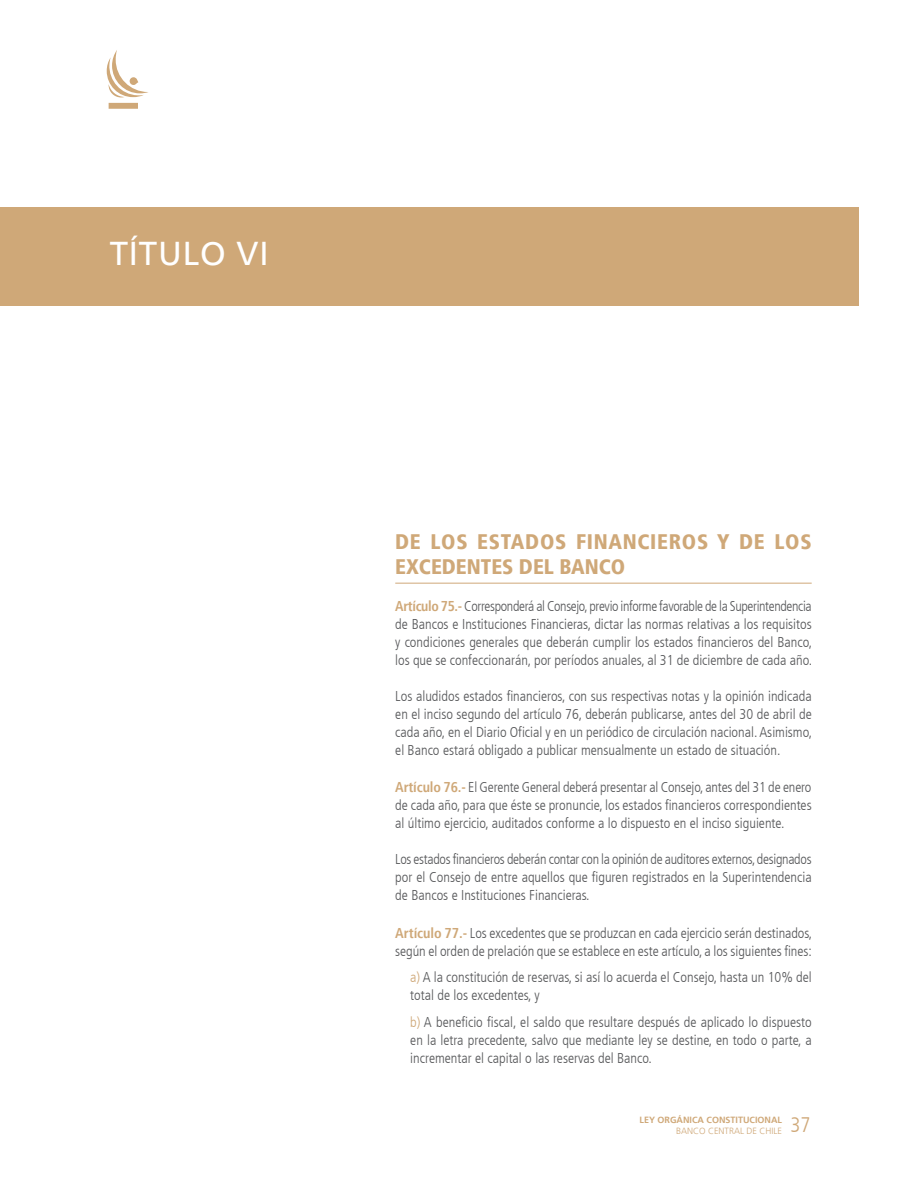
<style>
.page{position:relative;width:918px;height:1188px;background:#fff}
.page>*{position:absolute;margin:0;border:0;box-sizing:border-box;transform-origin:0 0}
._03_Texto_general{font:33px "Frutiger LT";letter-spacing:.025em;color:#fff}
._00_título_gris_con{font:900 condensed 21px/25.2px "Frutiger LT";letter-spacing:.035em;color:#cfa878}
.t1{font:300 condensed 21px "Frutiger LT";color:#cfa878}
._03_Texto_general-2{font:300 condensed 14.25px/18px "Frutiger LT";color:#57585a;text-align:justify}
.t2{font:700 9px "Frutiger LT";color:#cfa878}
.t3{font:300 9px "Frutiger LT";color:#cfa878}
.s1{font-weight:700;color:#cfa878}
.s2{color:#cfa878}
</style>
<div class="page">
<svg style="left:107px;top:50px;width:41px;height:59px"></svg>
<hr style="left:395px;top:583px;width:417px;height:1px;background:#cfa878">
<div style="left:0;top:207px;width:859px;height:99px;background:#cfa878"></div>
<p class="_03_Texto_general" style="left:110px;top:234px;width:160px">TÍTULO VI</p>
<p class="_00_título_gris_con" style="left:395px;top:529px;width:418px">DE LOS ESTADOS FINANCIEROS Y DE LOS<br>EXCEDENTES DEL BANCO</p>
<p class="_03_Texto_general-2" style="left:395px;top:597px;width:418px"><span class="s1">Artículo 75.-</span> Corresponderá al Consejo, previo informe favorable de la Superintendencia de Bancos e Instituciones Financieras, dictar las normas relativas a los requisitos y condiciones generales que deberán cumplir los estados financieros del Banco, los que se confeccionarán, por períodos anuales, al 31 de diciembre de cada año.</p>
<p class="_03_Texto_general-2" style="left:395px;top:687px;width:418px">Los aludidos estados financieros, con sus respectivas notas y la opinión indicada en el inciso segundo del artículo 76, deberán publicarse, antes del 30 de abril de cada año, en el Diario Oficial y en un periódico de circulación nacional. Asimismo, el Banco estará obligado a publicar mensualmente un estado de situación.</p>
<p class="_03_Texto_general-2" style="left:395px;top:779px;width:418px"><span class="s1">Artículo 76.-</span> El Gerente General deberá presentar al Consejo, antes del 31 de enero de cada año, para que éste se pronuncie, los estados financieros correspondientes al último ejercicio, auditados conforme a lo dispuesto en el inciso siguiente.</p>
<p class="_03_Texto_general-2" style="left:395px;top:851px;width:418px">Los estados financieros deberán contar con la opinión de auditores externos, designados por el Consejo de entre aquellos que figuren registrados en la Superintendencia de Bancos e Instituciones Financieras.</p>
<p class="_03_Texto_general-2" style="left:395px;top:924px;width:418px"><span class="s1">Artículo 77.-</span> Los excedentes que se produzcan en cada ejercicio serán destinados, según el orden de prelación que se establece en este artículo, a los siguientes fines:</p>
<p class="_03_Texto_general-2" style="left:410px;top:969px;width:403px"><span class="s2">a)</span> A la constitución de reservas, si así lo acuerda el Consejo, hasta un 10% del total de los excedentes, y</p>
<p class="_03_Texto_general-2" style="left:410px;top:1013px;width:403px"><span class="s2">b)</span> A beneficio fiscal, el saldo que resultare después de aplicado lo dispuesto en la letra precedente, salvo que mediante ley se destine, en todo o parte, a incrementar el capital o las reservas del Banco.</p>
<p class="t2" style="left:640px;top:1115px;width:144px">LEY ORGÁNICA CONSTITUCIONAL</p>
<p class="t3" style="left:676px;top:1126px;width:108px">BANCO CENTRAL DE CHILE</p>
<h2 class="t1" style="left:790px;top:1113px;width:22px">37</h2>
</div>
